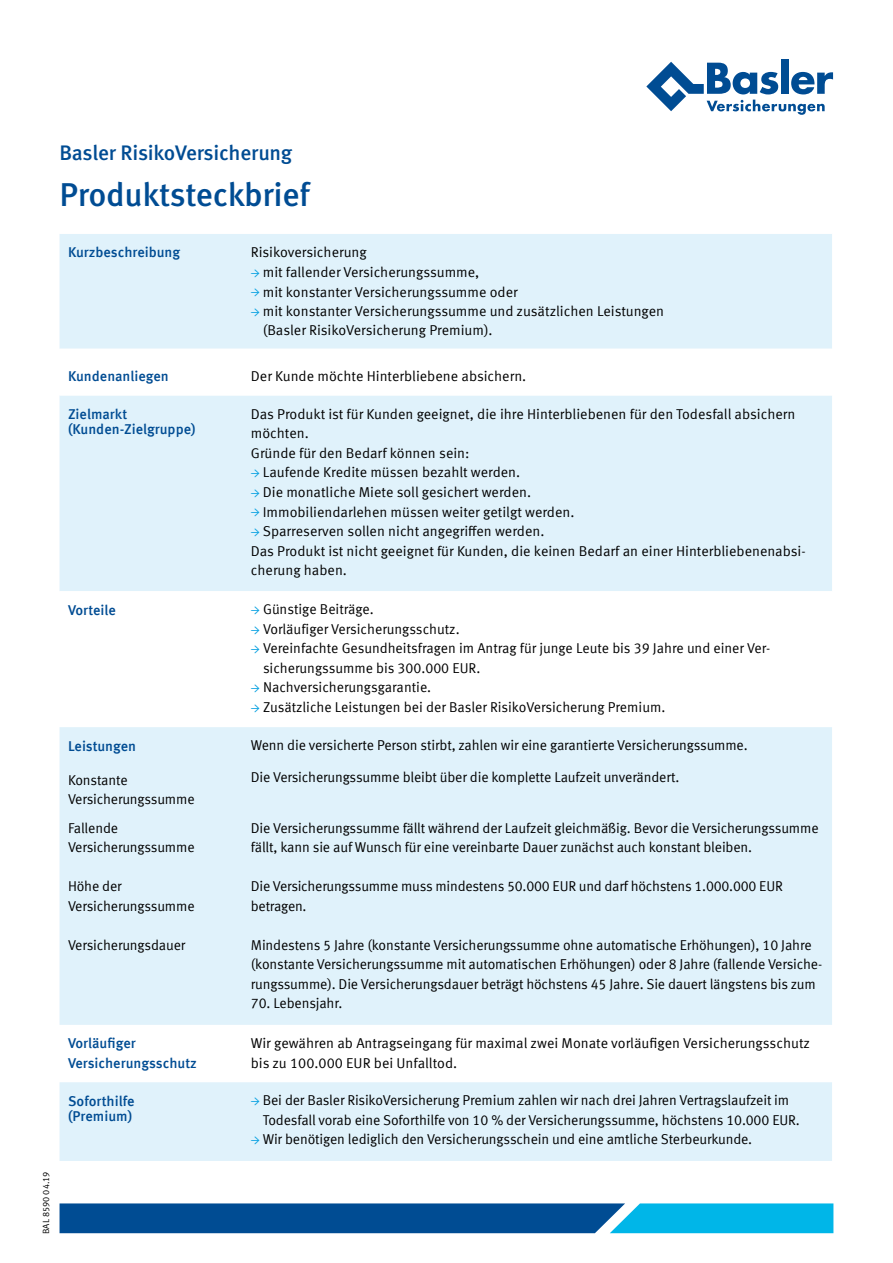
<style>
.page{position:relative;width:893px;height:1263px;background:#fff}
.page>*{position:absolute;margin:0;border:0;box-sizing:border-box;transform-origin:0 0}
.t1{font:500 33px "Meta Pro";letter-spacing:-.015em;color:#004c93}
.t2{font:500 21px "Meta Pro";letter-spacing:-.015em;color:#004c93}
.t3{font:14.25px/19.5px "Meta Offc Norm";letter-spacing:-.01em;color:#000}
.t4{font:500 14.25px/15px "Meta Offc";color:#004c93}
.t5{font:9px "Meta Offc Norm";color:#000}
.s1{font-family:"Minion Pro";font-weight:600;color:#009ee0}
</style>
<div class="page">
<div style="left:781px;top:60px;width:7px;height:34px;background:#004c93"></div>
<svg style="left:646px;top:62px;width:187px;height:53px"></svg>
<svg style="left:60px;top:1203px;width:773px;height:30px;background:#086ead"></svg>
<div style="left:60px;top:234px;width:772px;height:115px;background:#e0f2fb"></div>
<div style="left:60px;top:396px;width:772px;height:195px;background:#e0f2fb"></div>
<svg style="left:60px;top:727px;width:772px;height:434px;background:#e4f3fb"></svg>
<h2 class="t2" style="left:60px;top:136px;width:234px">Basler RisikoVersicherung</h2>
<h1 class="t1" style="left:60px;top:169px;width:252px">Produktsteckbrief</h1>
<p class="t5" style="left:41px;top:1234px;width:64px;rotate:-90deg">BAL 8590 04.19</p>
<p class="t4" style="left:68px;top:246px;width:114px">Kurzbeschreibung</p>
<p class="t3" style="left:251px;top:243px;width:117px">Risikoversicherung</p>
<p class="t3" style="left:251px;top:263px;width:230px"><span class="s1">→</span> mit fallender Versicherungssumme,</p>
<p class="t3" style="left:251px;top:282px;width:268px"><span class="s1">→</span> mit konstanter Versicherungssumme oder</p>
<p class="t3" style="left:263px;top:302px;width:403px;text-indent:-12px"><span class="s1">→</span> mit konstanter Versicherungssumme und zusätzlichen Leistungen (Basler RisikoVersicherung Premium).</p>
<p class="t4" style="left:68px;top:369px;width:102px">Kundenanliegen</p>
<p class="t3" style="left:251px;top:366px;width:277px">Der Kunde möchte Hinterbliebene absichern.</p>
<p class="t4" style="left:68px;top:407px;width:129px">Zielmarkt (Kunden-Zielgruppe)</p>
<p class="t3" style="left:251px;top:405px;width:546px">Das Produkt ist für Kunden geeignet, die ihre Hinterbliebenen für den Todesfall absichern möchten.<br>Gründe für den Bedarf können sein:</p>
<p class="t3" style="left:251px;top:463px;width:271px"><span class="s1">→</span> Laufende Kredite müssen bezahlt werden.</p>
<p class="t3" style="left:251px;top:483px;width:282px"><span class="s1">→</span> Die monatliche Miete soll gesichert werden.</p>
<p class="t3" style="left:251px;top:502px;width:325px"><span class="s1">→</span> Immobiliendarlehen müssen weiter getilgt werden.</p>
<p class="t3" style="left:251px;top:522px;width:556px"><span class="s1">→</span> Sparreserven sollen nicht angegriffen werden.<br>Das Produkt ist nicht geeignet für Kunden, die keinen Bedarf an einer Hinterbliebenenabsi&shy;cherung haben.</p>
<p class="t4" style="left:68px;top:603px;width:50px">Vorteile</p>
<p class="t3" style="left:251px;top:600px;width:124px"><span class="s1">→</span> Günstige Beiträge.</p>
<p class="t3" style="left:251px;top:619px;width:210px"><span class="s1">→</span> Vorläufiger Versicherungsschutz.</p>
<p class="t3" style="left:263px;top:639px;width:509px;text-indent:-12px"><span class="s1">→</span> Vereinfachte Gesundheitsfragen im Antrag für junge Leute bis 39 Jahre und einer Ver&shy;sicherungssumme bis 300.000 EUR.</p>
<p class="t3" style="left:251px;top:678px;width:182px"><span class="s1">→</span> Nachversicherungsgarantie.</p>
<p class="t3" style="left:251px;top:697px;width:416px"><span class="s1">→</span> Zusätzliche Leistungen bei der Basler RisikoVersicherung Premium.</p>
<p class="t4" style="left:68px;top:739px;width:70px">Leistungen</p>
<p class="t3" style="left:68px;top:770px;width:128px">Konstante<br>Versicherungssumme</p>
<p class="t3" style="left:68px;top:818px;width:128px">Fallende<br>Versicherungssumme</p>
<p class="t3" style="left:68px;top:877px;width:128px">Höhe der<br>Versicherungssumme</p>
<p class="t3" style="left:68px;top:935px;width:119px">Versicherungsdauer</p>
<p class="t3" style="left:251px;top:736px;width:498px">Wenn die versicherte Person stirbt, zahlen wir eine garantierte Versicherungssumme.</p>
<p class="t3" style="left:251px;top:767px;width:430px">Die Versicherungssumme bleibt über die komplette Laufzeit unverändert.</p>
<p class="t3" style="left:251px;top:818px;width:569px">Die Versicherungssumme fällt während der Laufzeit gleichmäßig. Bevor die Versicherungssumme fällt, kann sie auf Wunsch für eine vereinbarte Dauer zunächst auch konstant bleiben.</p>
<p class="t3" style="left:251px;top:877px;width:533px">Die Versicherungssumme muss mindestens 50.000 EUR und darf höchstens 1.000.000 EUR betragen.</p>
<p class="t3" style="left:251px;top:935px;width:573px">Mindestens 5 Jahre (konstante Versicherungssumme ohne automatische Erhöhungen), 10 Jahre (konstante Versicherungssumme mit automatischen Erhöhungen) oder 8 Jahre (fallende Versiche&shy;rungssumme). Die Versicherungsdauer beträgt höchstens 45 Jahre. Sie dauert längstens bis zum</p>
<p class="t3" style="left:251px;top:994px;width:93px">70. Lebensjahr.</p>
<p class="t4" style="left:68px;top:1034px;width:130px;line-height:19.5px">Vorläufiger<br>Versicherungsschutz</p>
<p class="t3" style="left:251px;top:1034px;width:561px">Wir gewähren ab Antragseingang für maximal zwei Monate vorläufigen Versicherungsschutz bis zu 100.000 EUR bei Unfalltod.</p>
<p class="t4" style="left:68px;top:1094px;width:68px">Soforthilfe (Premium)</p>
<p class="t3" style="left:263px;top:1091px;width:538px;text-indent:-12px"><span class="s1">→</span> Bei der Basler RisikoVersicherung Premium zahlen wir nach drei Jahren Vertragslaufzeit im<br>Todesfall vorab eine Soforthilfe von 10 % der Versicherungssumme, höchstens 10.000 EUR.</p>
<p class="t3" style="left:251px;top:1130px;width:503px"><span class="s1">→</span> Wir benötigen lediglich den Versicherungsschein und eine amtliche Sterbeurkunde.</p>
</div>
